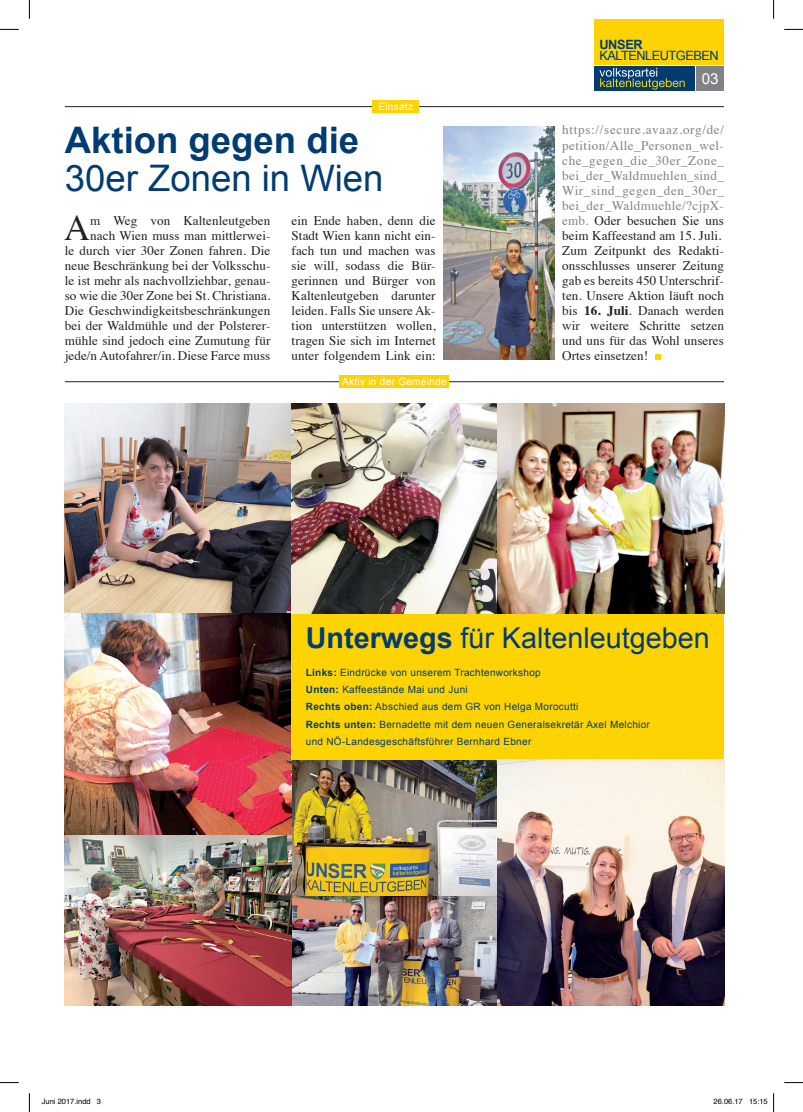
<style>
.page{position:relative;width:803px;height:1112px;background:#fff}
.page>*{position:absolute;margin:0;border:0;box-sizing:border-box;transform-origin:0 0}
.t1{font:36.5px "Arial";color:#003c72}
.t2{font:700 36.5px "Arial";color:#003c72}
.t3{font:35.75px "Times";color:#231f20}
.t4{font:28.75px "Arial";color:#003c72}
.t5{font:15.12px "Arial";color:#fff}
.t6{font:13.12px/15px "Times";letter-spacing:.005em;color:#231f20;text-align:right}
.t7{font:12.75px "Arial";letter-spacing:-.04em;color:#003c72}
.t8{font:700 12.75px "Arial";letter-spacing:-.03em;color:#003c72}
.t9{font:10px/17.4px "Arial";letter-spacing:.03em;color:#003c72}
.t10{font:10px "Arial";letter-spacing:.03em;color:#fff}
.t11{font:7.5px "Helvetica";color:#000}
.s1{color:#808285}
.s2{font-weight:700}
</style>
<div class="page">
<img style="left:292px;top:759px;width:205px;height:137px">
<img style="left:65px;top:403px;width:227px;height:210px">
<img style="left:65px;top:613px;width:227px;height:221px">
<div style="left:594px;top:66px;width:101px;height:25px;background:#003c72"></div>
<div style="left:594px;top:19px;width:130px;height:46px;background:#fed304"></div>
<div style="left:696px;top:66px;width:28px;height:25px;background:#808285"></div>
<svg style="left:599px;top:68px;width:86px;height:22px"></svg>
<hr style="left:65px;top:106px;width:659px;height:1px;background:#231f20">
<div style="left:373px;top:100px;width:46px;height:13px;background:#fed304"></div>
<img style="left:292px;top:896px;width:205px;height:108px">
<div style="left:292px;top:613px;width:432px;height:146px;background:#fed304"></div>
<img style="left:65px;top:834px;width:227px;height:170px">
<img style="left:292px;top:403px;width:432px;height:210px">
<img style="left:497px;top:759px;width:227px;height:245px">
<svg style="left:655px;top:354px;width:5px;height:5px"></svg>
<hr style="left:65px;top:381px;width:659px;height:1px;background:#231f20">
<div style="left:340px;top:375px;width:109px;height:13px;background:#fed304"></div>
<img style="left:443px;top:126px;width:111px;height:234px">
<svg style="left:0;top:29px;width:19px;height:1px"></svg>
<svg style="left:784px;top:29px;width:19px;height:1px"></svg>
<svg style="left:0;top:1082px;width:19px;height:1px"></svg>
<svg style="left:784px;top:1082px;width:19px;height:1px"></svg>
<svg style="left:29px;top:0;width:1px;height:19px"></svg>
<svg style="left:29px;top:1093px;width:1px;height:18px"></svg>
<svg style="left:773px;top:0;width:1px;height:19px"></svg>
<svg style="left:773px;top:1093px;width:1px;height:18px"></svg>
<p class="t8" style="left:599px;top:37px;width:45px">Unser</p>
<p class="t7" style="left:599px;top:48px;width:119px">Kalten leutgeben</p>
<p class="t10" style="left:378px;top:100px;width:36px">Einsatz</p>
<h1 class="t2" style="left:65px;top:116px;width:296px">Aktion gegen die</h1>
<h1 class="t1" style="left:65px;top:154px;width:320px">30er Zonen in Wien</h1>
<h2 class="t3" style="left:64px;top:194px;width:27px">A</h2>
<p class="t6" style="left:65px;top:211px;width:207px">m Weg von Kaltenleutgeben nach Wien muss man mittlerwei-<br>le durch vier 30er Zonen fahren. Die neue Beschränkung bei der Volksschu&shy;le ist mehr als nachvollziehbar, genau&shy;so wie die 30er Zone bei St. Christiana.<br>Die Geschwindigkeitsbeschränkungen bei der Waldmühle und der Polsterer&shy;mühle sind jedoch eine Zumutung für jede/n Autofahrer/in. Diese Farce muss</p>
<p class="t6" style="left:292px;top:211px;width:146px;text-align:justify">ein Ende haben, denn die Stadt Wien kann nicht ein&shy;fach tun und machen was sie will, sodass die Bür&shy;gerinnen und Bürger von Kaltenleutgeben darunter leiden. Falls Sie unsere Ak&shy;tion unterstützen wollen, tragen Sie sich im Internet unter folgendem Link ein:</p>
<p class="t10" style="left:342px;top:375px;width:106px">Aktiv in der Gemeinde</p>
<p class="t5" style="left:702px;top:69px;width:18px">03</p>
<p class="t6" style="left:562px;top:121px;width:163px;text-align:left"><span class="s1">https://secure.avaaz.org/de/ petition/Alle_Personen_wel&shy;che_gegen_die_30er_Zone_ bei_der_Waldmuehlen_sind_<br>Wir_sind_gegen_den_30er_ bei_der_Waldmuehle/?cjpX&shy;emb.</span> Oder besuchen Sie uns beim Kaffeestand am 15. Juli.<br>Zum Zeitpunkt des Redakti&shy;onsschlusses unserer Zeitung gab es bereits 450 Unterschrif&shy;ten. Unsere Aktion läuft noch bis <span class="s2">16. Juli</span>. Danach werden wir weitere Schritte setzen und uns für das Wohl unseres<br>Ortes einsetzen!</p>
<h3 class="t4" style="left:306px;top:619px;width:405px"><span class="s2">Unterwegs</span> für Kaltenleutgeben</h3>
<p class="t9" style="left:306px;top:663px;width:346px"><span class="s2">Links:</span> Eindrücke von unserem Trachtenworkshop<br><span class="s2">Unten:</span> Kaffeestände Mai und Juni<br><span class="s2">Rechts oben:</span> Abschied aus dem GR von Helga Morocutti<br><span class="s2">Rechts unten:</span> Bernadette mit dem neuen Generalsekretär Axel Melchior und NÖ-Landesgeschäftsführer Bernhard Ebner</p>
<p class="t11" style="left:42px;top:1095px;width:61px">Juni 2017.indd 3</p>
<p class="t11" style="left:713px;top:1095px;width:56px">26.06.17 15:15</p>
</div>
